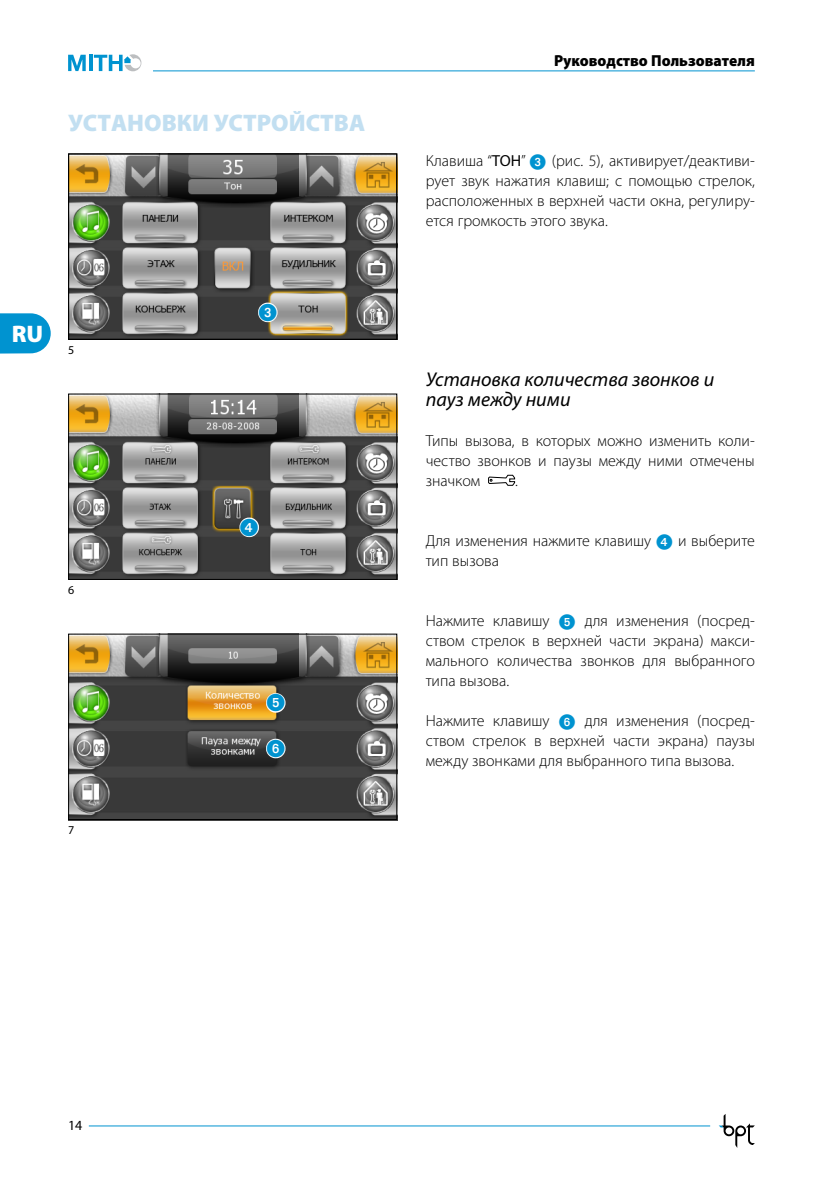
<style>
.page{position:relative;width:840px;height:1191px;background:#fff}
.page>*{position:absolute;margin:0;border:0;box-sizing:border-box;transform-origin:0 0}
.t1{font:900 24px "Myriad Pro";color:#c2dff1}
.t2{font:900 24px "Myriad Pro";color:#fff}
.t3{font:italic 20px/20px "Myriad Pro";color:#000}
.t4{font:18px "European Pi 1";color:#0093d0}
.t5{font:300 16px/20px "Myriad Pro";color:#000;text-align:justify}
.t6{font:900 16px "Myriad Pro";color:#000;scale:.95 1}
.t7{font:14px "Myriad Pro";color:#000}
.t8{font:12px "Myriad Pro";color:#000}
.s1{font-weight:400}
.s2{font-family:"European Pi 1";font-weight:400;color:#0093d0}
</style>
<div class="page">
<hr style="left:153px;top:70px;width:601px;height:1px;background:#0093d0">
<svg style="left:68px;top:55px;width:18px;height:16px"></svg>
<hr style="left:89px;top:55px;width:3px;height:16px;background:#0093d0">
<svg style="left:94px;top:54px;width:47px;height:17px"></svg>
<hr style="left:89px;top:1125px;width:620px;height:1px;background:#0093d0">
<svg style="left:719px;top:1114px;width:35px;height:34px"></svg>
<svg style="left:0;top:313px;width:51px;height:41px"></svg>
<img style="left:70px;top:395px;width:325px;height:183px">
<div style="left:68px;top:393px;width:329px;height:187px;border:1px solid #000"></div>
<svg style="left:488px;top:474px;width:27px;height:12px"></svg>
<img style="left:70px;top:155px;width:325px;height:183px">
<div style="left:68px;top:153px;width:329px;height:187px;border:1px solid #000"></div>
<svg style="left:256px;top:301px;width:23px;height:22px"></svg>
<img style="left:70px;top:635px;width:325px;height:183px">
<div style="left:68px;top:633px;width:329px;height:187px;border:1px solid #000"></div>
<svg style="left:238px;top:516px;width:22px;height:22px"></svg>
<svg style="left:264px;top:691px;width:23px;height:23px"></svg>
<svg style="left:264px;top:737px;width:23px;height:22px"></svg>
<h1 class="t1" style="left:68px;top:107px;width:298px">УСТАНОВ КИ УСТРОЙСТВА</h1>
<h1 class="t2" style="left:12px;top:318px;width:33px">RU</h1>
<p class="t8" style="left:68px;top:342px;width:8px">5</p>
<p class="t8" style="left:68px;top:582px;width:8px">6</p>
<p class="t8" style="left:68px;top:822px;width:8px">7</p>
<p class="t4" style="left:259px;top:302px;width:19px">3</p>
<p class="t4" style="left:240px;top:517px;width:20px">4</p>
<p class="t4" style="left:266px;top:693px;width:19px">5</p>
<p class="t4" style="left:266px;top:738px;width:19px">6</p>
<p class="t6" style="left:553px;top:50px;width:213px">Руководство Пользователя</p>
<p class="t5" style="left:425px;top:150px;width:330px">Клавиша “<span class="s1">TOН</span>” <span class="s2">3</span> (рис. 5), активирует/деактиви&shy;рует звук нажатия клавиш; с помощью стрелок, расположенных в верхней части окна, регулиру&shy;ется громкость этого звука.</p>
<p class="t3" style="left:425px;top:369px;width:290px">Установка количества звонков и пауз между ними</p>
<p class="t5" style="left:425px;top:430px;width:330px">Типы вызова, в которых можно изменить коли&shy;чество звонков и паузы между ними отмечены значком</p>
<p class="t5" style="left:515px;top:470px;width:3px">.</p>
<p class="t5" style="left:425px;top:530px;width:330px">Для изменения нажмите клавишу <span class="s2">4</span> и выберите тип вызова</p>
<p class="t5" style="left:425px;top:610px;width:330px">Нажмите клавишу <span class="s2">5</span> для изменения (посред&shy;ством стрелок в верхней части экрана) макси&shy;мального количества звонков для выбранного типа вызова.</p>
<p class="t5" style="left:425px;top:710px;width:330px">Нажмите клавишу <span class="s2">6</span> для изменения (посред&shy;ством стрелок в верхней части экрана) паузы между звонками для выбранного типа вызова.</p>
<p class="t7" style="left:68px;top:1117px;width:16px">14</p>
</div>
